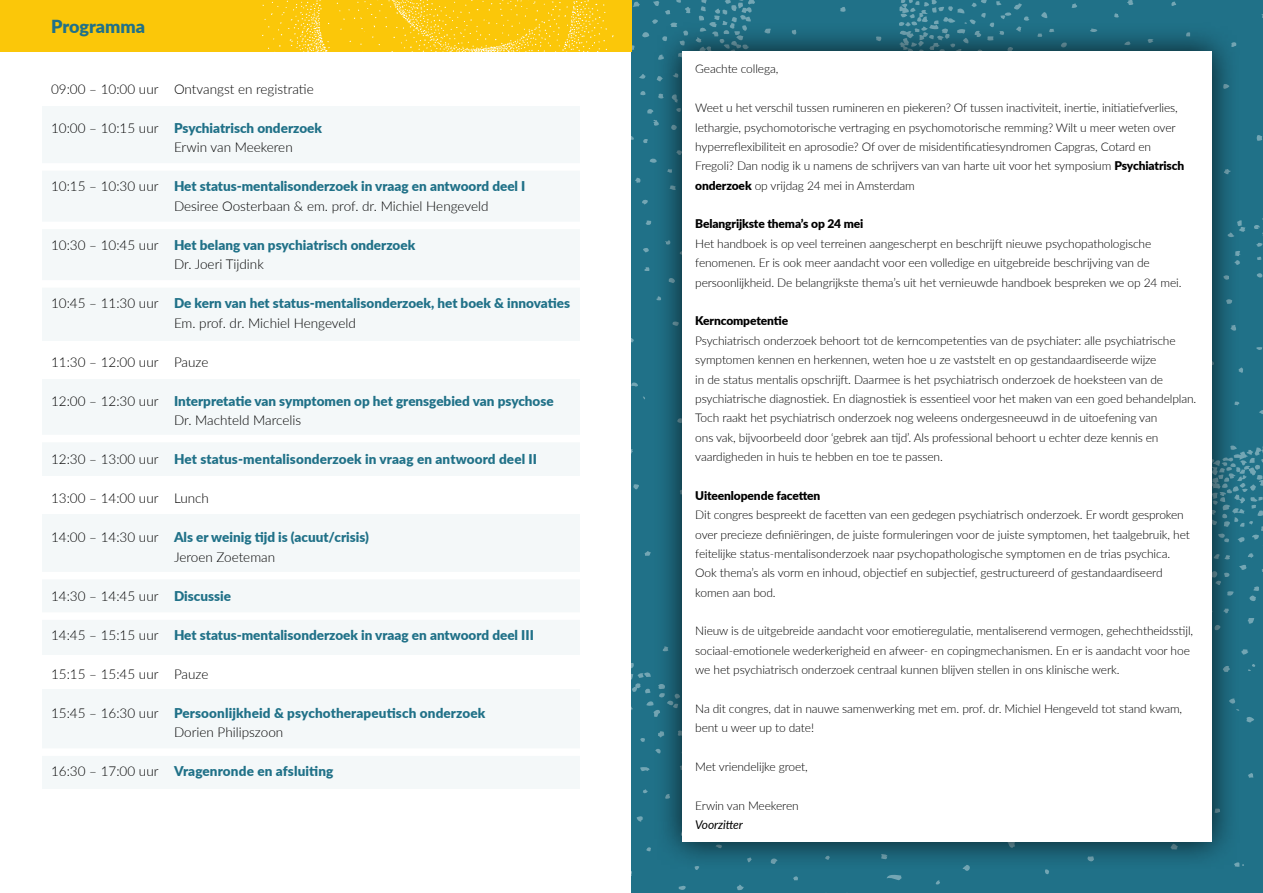
<style>
.page{position:relative;width:1263px;height:893px;background:#fff}
.page>*{position:absolute;margin:0;border:0;box-sizing:border-box;transform-origin:0 0}
.t1{font:900 18px "Lato";color:#207188}
.t2{font:900 13.5px/19.5px "Lato";color:#207188}
.t3{font:300 13.5px/19.5px "Lato";color:#000}
.t4{font:300 12px/19.4px "Lato";letter-spacing:-.01em;color:#000}
.t5{font:900 12px "Lato";letter-spacing:-.01em;color:#000}
.t6{font:italic 12px "Lato";letter-spacing:-.01em;color:#000}
.s1{font-weight:900;color:#207188}
.s2{font-weight:300;color:#000}
.s3{font-weight:900}
</style>
<div class="page">
<div style="left:43px;top:106px;width:537px;height:235px;background:#f4f8f9"></div>
<div style="left:43px;top:379px;width:537px;height:97px;background:#f4f8f9"></div>
<div style="left:43px;top:514px;width:537px;height:141px;background:#f4f8f9"></div>
<div style="left:43px;top:689px;width:537px;height:100px;background:#f4f8f9"></div>
<div style="left:631px;top:0;width:632px;height:893px;background:#207188"></div>
<div style="left:0;top:0;width:631px;height:51px;background:#fbc709"></div>
<div style="left:654px;top:23px;width:586px;height:847px;background:#000;opacity:.75"></div>
<div style="left:682px;top:51px;width:530px;height:791px;background:#fff"></div>
<div style="left:30px;top:163px;width:571px;height:8px;background:#fff"></div>
<div style="left:30px;top:222px;width:571px;height:7px;background:#fff"></div>
<div style="left:30px;top:280px;width:571px;height:8px;background:#fff"></div>
<div style="left:30px;top:435px;width:571px;height:7px;background:#fff"></div>
<div style="left:30px;top:572px;width:571px;height:7px;background:#fff"></div>
<div style="left:30px;top:612px;width:571px;height:8px;background:#fff"></div>
<div style="left:30px;top:748px;width:571px;height:8px;background:#fff"></div>
<svg style="left:262px;top:0;width:352px;height:51px"></svg>
<h1 class="t1" style="left:51px;top:12px;width:96px">Programma</h1>
<p class="t3" style="left:51px;top:79px;width:264px">09:00 – 10:00 uur Ontvangst en registratie</p>
<p class="t3" style="left:174px;top:118px;width:149px;text-indent:-123px">10:00 – 10:15 uur <span class="s1">Psychiatrisch onderzoek<br></span>Erwin van Meekeren</p>
<p class="t3" style="left:174px;top:176px;width:353px;text-indent:-123px">10:15 – 10:30 uur <span class="s1">Het status-mentalisonderzoek in vraag en antwoord deel I<br></span>Desiree Oosterbaan &amp; em. prof. dr. Michiel Hengeveld</p>
<p class="t2" style="left:174px;top:235px;width:243px;text-indent:-123px"><span class="s2">10:30 – 10:45 uur</span> Het belang van psychiatrisch onderzoek<br><span class="s2">Dr. Joeri Tijdink</span></p>
<p class="t2" style="left:174px;top:293px;width:398px;text-indent:-123px"><span class="s2">10:45 – 11:30 uur</span> De kern van het status-mentalisonderzoek, het boek &amp; innovaties<br><span class="s2">Em. prof. dr. Michiel Hengeveld</span></p>
<p class="t3" style="left:51px;top:352px;width:159px">11:30 – 12:00 uur Pauze</p>
<p class="t2" style="left:174px;top:390px;width:381px;text-indent:-123px"><span class="s2">12:00 – 12:30 uur</span> Interpretatie van symptomen op het grensgebied van psychose<br><span class="s2">Dr. Machteld Marcelis</span></p>
<p class="t2" style="left:51px;top:449px;width:488px"><span class="s2">12:30 – 13:00 uur</span> Het status-mentalisonderzoek in vraag en antwoord deel II</p>
<p class="t3" style="left:51px;top:488px;width:159px">13:00 – 14:00 uur Lunch</p>
<p class="t2" style="left:174px;top:527px;width:196px;text-indent:-123px"><span class="s2">14:00 – 14:30 uur</span> Als er weinig tijd is (acuut/crisis)<br><span class="s2">Jeroen Zoeteman</span></p>
<p class="t3" style="left:51px;top:586px;width:181px">14:30 – 14:45 uur <span class="s1">Discussie</span></p>
<p class="t2" style="left:51px;top:624px;width:484px"><span class="s2">14:45 – 15:15 uur</span> Het status-mentalisonderzoek in vraag en antwoord deel III</p>
<p class="t3" style="left:51px;top:664px;width:159px">15:15 – 15:45 uur Pauze</p>
<p class="t2" style="left:174px;top:702px;width:313px;text-indent:-123px"><span class="s2">15:45 – 16:30 uur</span> Persoonlijkheid &amp; psychotherapeutisch onderzoek<br><span class="s2">Dorien Philipszoon</span></p>
<p class="t2" style="left:51px;top:761px;width:284px"><span class="s2">16:30 – 17:00 uur</span> Vragenronde en afsluiting</p>
<p class="t4" style="left:695px;top:59px;width:85px">Geachte collega,</p>
<p class="t4" style="left:695px;top:98px;width:490px">Weet u het verschil tussen rumineren en piekeren? Of tussen inactiviteit, inertie, initiatiefverlies, lethargie, psychomotorische vertraging en psychomotorische remming? Wilt u meer weten over hyperreflexibiliteit en aprosodie? Of over de misidentificatiesyndromen Capgras, Cotard en Fregoli? Dan nodig ik u namens de schrijvers van van harte uit voor het symposium <span class="s3">Psychiatrisch onderzoek</span> op vrijdag 24 mei in Amsterdam</p>
<p class="t5" style="left:695px;top:215px;width:170px">Belangrijkste thema’s op 24 mei</p>
<p class="t4" style="left:695px;top:233px;width:488px">Het handboek is op veel terreinen aangescherpt en beschrijft nieuwe psychopathologische fenomenen. Er is ook meer aandacht voor een volledige en uitgebreide beschrijving van de persoonlijkheid. De belangrijkste thema’s uit het vernieuwde handboek bespreken we op 24 mei.</p>
<p class="t5" style="left:695px;top:312px;width:94px">Kerncompetentie</p>
<p class="t4" style="left:695px;top:330px;width:503px">Psychiatrisch onderzoek behoort tot de kerncompetenties van de psychiater: alle psychiatrische symptomen kennen en herkennen, weten hoe u ze vaststelt en op gestandaardiseerde wijze<br>in de status mentalis opschrijft. Daarmee is het psychiatrisch onderzoek de hoeksteen van de psychiatrische diagnostiek. En diagnostiek is essentieel voor het maken van een goed behandelplan.<br>Toch raakt het psychiatrisch onderzoek nog weleens ondergesneeuwd in de uitoefening van<br>ons vak, bijvoorbeeld door ‘gebrek aan tijd’. Als professional behoort u echter deze kennis en vaardigheden in huis te hebben en toe te passen.</p>
<p class="t5" style="left:695px;top:486px;width:127px">Uiteenlopende facetten</p>
<p class="t4" style="left:695px;top:505px;width:496px">Dit congres bespreekt de facetten van een gedegen psychiatrisch onderzoek. Er wordt gesproken over precieze definiëringen, de juiste formuleringen voor de juiste symptomen, het taalgebruik, het feitelijke status-mentalisonderzoek naar psychopathologische symptomen en de trias psychica.<br>Ook thema’s als vorm en inhoud, objectief en subjectief, gestructureerd of gestandaardiseerd komen aan bod.</p>
<p class="t4" style="left:695px;top:621px;width:499px">Nieuw is de uitgebreide aandacht voor emotieregulatie, mentaliserend vermogen, gehechtheidsstijl, sociaal-emotionele wederkerigheid en afweer- en copingmechanismen. En er is aandacht voor hoe we het psychiatrisch onderzoek centraal kunnen blijven stellen in ons klinische werk.</p>
<p class="t4" style="left:695px;top:698px;width:488px">Na dit congres, dat in nauwe samenwerking met em. prof. dr. Michiel Hengeveld tot stand kwam, bent u weer up to date!</p>
<p class="t4" style="left:695px;top:757px;width:114px">Met vriendelijke groet,</p>
<p class="t4" style="left:695px;top:795px;width:105px">Erwin van Meekeren</p>
<p class="t6" style="left:695px;top:816px;width:49px">Voorzitter</p>
</div>
